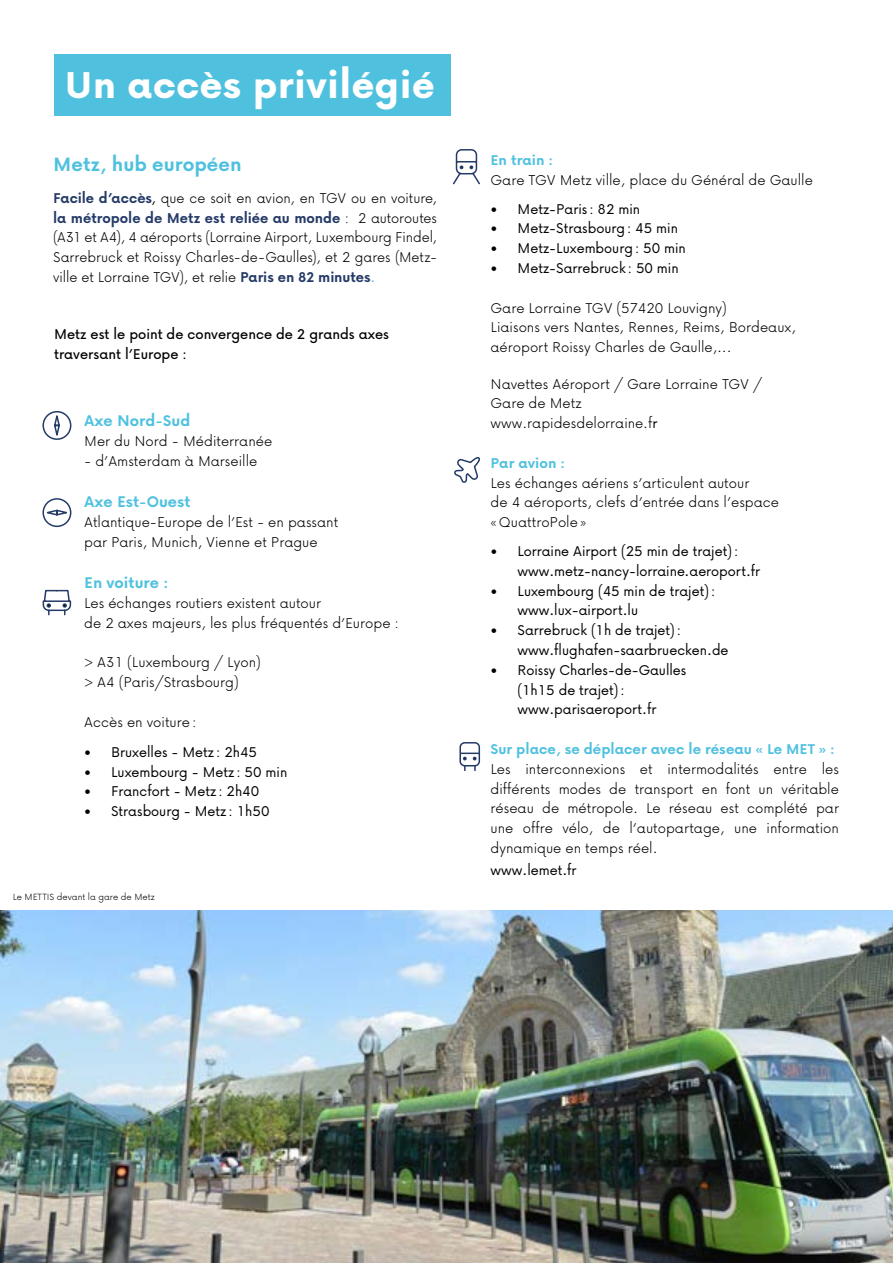
<style>
.page{position:relative;width:893px;height:1263px;background:#fff}
.page>*{position:absolute;margin:0;border:0;box-sizing:border-box;transform-origin:0 0}
.t1{font:800 43.5px "Now";letter-spacing:.01em;color:#fff}
.t2{font:700 22.5px "Now";color:#4fc1df}
.t3{font:700 18px "Now";color:#4fc1df}
.t4{font:300 16.5px/19.8px "Now";color:#000}
.t5{font:16.5px/19.8px "Now";color:#000}
.t6{font:500 16.5px/19.8px "Now";color:#000}
.t7{font:700 16.5px "Now";color:#4fc1df}
.t8{font:300 10.5px "Now";color:#000}
.s1{font-weight:400}
.s2{font-weight:700;color:#243a67}
.s3{font-weight:400;color:#4bc0e4}
</style>
<div class="page">
<img style="left:0;top:910px;width:893px;height:353px">
<div style="left:42px;top:411px;width:29px;height:29px;border:2px solid #243a67;border-radius:50%"></div>
<svg style="left:53px;top:411px;width:8px;height:29px"></svg>
<div style="left:42px;top:498px;width:29px;height:29px;border:2px solid #243a67;border-radius:50%"></div>
<svg style="left:42px;top:509px;width:30px;height:8px"></svg>
<svg style="left:454px;top:457px;width:26px;height:26px"></svg>
<svg style="left:453px;top:149px;width:27px;height:36px"></svg>
<svg style="left:42px;top:589px;width:30px;height:27px"></svg>
<div style="left:54px;top:54px;width:396px;height:61px;background:#4fc1df"></div>
<div style="left:459px;top:742px;width:21px;height:24px;border:2px solid #243a67;border-radius:4px"></div>
<svg style="left:461px;top:752px;width:18px;height:19px"></svg>
<h1 class="t1" style="left:65px;top:58px;width:372px">Un accès privilégié</h1>
<h2 class="t2" style="left:53px;top:151px;width:190px">Metz, hub européen</h2>
<p class="t7" style="left:491px;top:150px;width:64px">En train :</p>
<p class="t4" style="left:491px;top:169px;width:324px">Gare TGV Metz ville, place du Général de Gaulle</p>
<p class="t5" style="left:491px;top:198px;width:151px">• Metz-Paris: 82 min</p>
<p class="t5" style="left:491px;top:218px;width:189px">• Metz-Strasbourg: 45 min</p>
<p class="t5" style="left:491px;top:238px;width:197px">• Metz-Luxembourg: 50 min</p>
<p class="t5" style="left:491px;top:258px;width:190px">• Metz-Sarrebruck : 50 min</p>
<p class="t4" style="left:491px;top:297px;width:307px">Gare Lorraine TGV (57420 Louvigny)<br>Liaisons vers Nantes, Rennes, Reims, Bordeaux, aéroport Roissy Charles de Gaulle,...</p>
<p class="t4" style="left:491px;top:373px;width:273px">Navettes Aéroport / Gare Lorraine TGV /<br>Gare de Metz<br>www.rapidesdelorraine.f<span class="s1">r</span></p>
<p class="t7" style="left:491px;top:453px;width:76px">Par avion :</p>
<p class="t4" style="left:491px;top:472px;width:290px">Les échanges aériens s’articulent autour<br>de 4 aéroports, clefs d’entrée dans l’espace «QuattroPole »</p>
<p class="t5" style="left:518px;top:541px;width:244px;text-indent:-27px">• Lorraine Airport (25 min de trajet): www.metz-nancy-lorraine.aeroport.fr</p>
<p class="t5" style="left:518px;top:580px;width:199px;text-indent:-27px">• Luxembourg (45 min de trajet): www.lux-airport.lu</p>
<p class="t5" style="left:518px;top:620px;width:213px;text-indent:-27px">• Sarrebruck (1h de trajet): www.flughafen-saarbruecken.de</p>
<p class="t5" style="left:518px;top:659px;width:170px;text-indent:-27px">• Roissy Charles-de-Gaulles (1h15 de trajet): www.parisaeroport.fr</p>
<p class="t7" style="left:491px;top:739px;width:346px">Sur place, se déplacer avec le réseau « Le MET » :</p>
<p class="t4" style="left:491px;top:758px;width:350px;text-align:justify">Les interconnexions et intermodalités entre les différents modes de transport en font un véritable réseau de métropole. Le réseau est complété par une offre vélo, de l’autopartage, une information dynamique en temps réel.</p>
<p class="t5" style="left:491px;top:860px;width:87px">www.lemet.fr</p>
<p class="t4" style="left:53px;top:187px;width:385px;text-align:justify"><span class="s2">Facile d’accès</span><span class="s1">,</span> que ce soit en avion, en TGV ou en voiture, <span class="s2">la métropole de Metz est reliée au monde</span> : 2 autoroutes (A31 et A4), 4 aéroports (Lorraine Airport, Luxembourg Findel, Sarrebruck et Roissy Charles-de-Gaulles), et 2 gares (Metz&shy;ville et Lorraine TGV), et relie <span class="s2">Paris en 82 minutes</span><span class="s3">.</span></p>
<p class="t6" style="left:54px;top:324px;width:337px">Metz est le point de convergence de 2 grands axes traversant l’Europe :</p>
<p class="t3" style="left:84px;top:410px;width:108px">Axe Nord-Sud</p>
<p class="t4" style="left:84px;top:431px;width:190px">Mer du Nord - Méditerranée</p>
<p class="t4" style="left:84px;top:450px;width:175px">- d’Amsterdam à Marseille</p>
<p class="t3" style="left:84px;top:491px;width:108px">Axe Est-Ouest</p>
<p class="t4" style="left:84px;top:512px;width:256px">Atlantique-Europe de l’Est - en passant par Paris, Munich, Vienne et Prague</p>
<p class="t3" style="left:84px;top:572px;width:86px">En voiture :</p>
<p class="t4" style="left:84px;top:593px;width:316px">Les échanges routiers existent autour<br>de 2 axes majeurs, les plus fréquentés d’Europe :</p>
<p class="t4" style="left:84px;top:652px;width:178px">&gt; A31 (Luxembourg / Lyon) &gt; A4 (Paris/Strasbourg)</p>
<p class="t4" style="left:84px;top:711px;width:114px">Accès en voiture :</p>
<p class="t5" style="left:84px;top:741px;width:174px">• Bruxelles - Metz: 2h45</p>
<p class="t5" style="left:84px;top:761px;width:205px">• Luxembourg - Metz: 50 min</p>
<p class="t5" style="left:84px;top:781px;width:177px">• Francfort - Metz: 2h40</p>
<p class="t5" style="left:84px;top:801px;width:187px">• Strasbourg - Metz: 1h50</p>
<p class="t8" style="left:13px;top:890px;width:143px">Le METTIS devant la gare de Metz</p>
</div>
